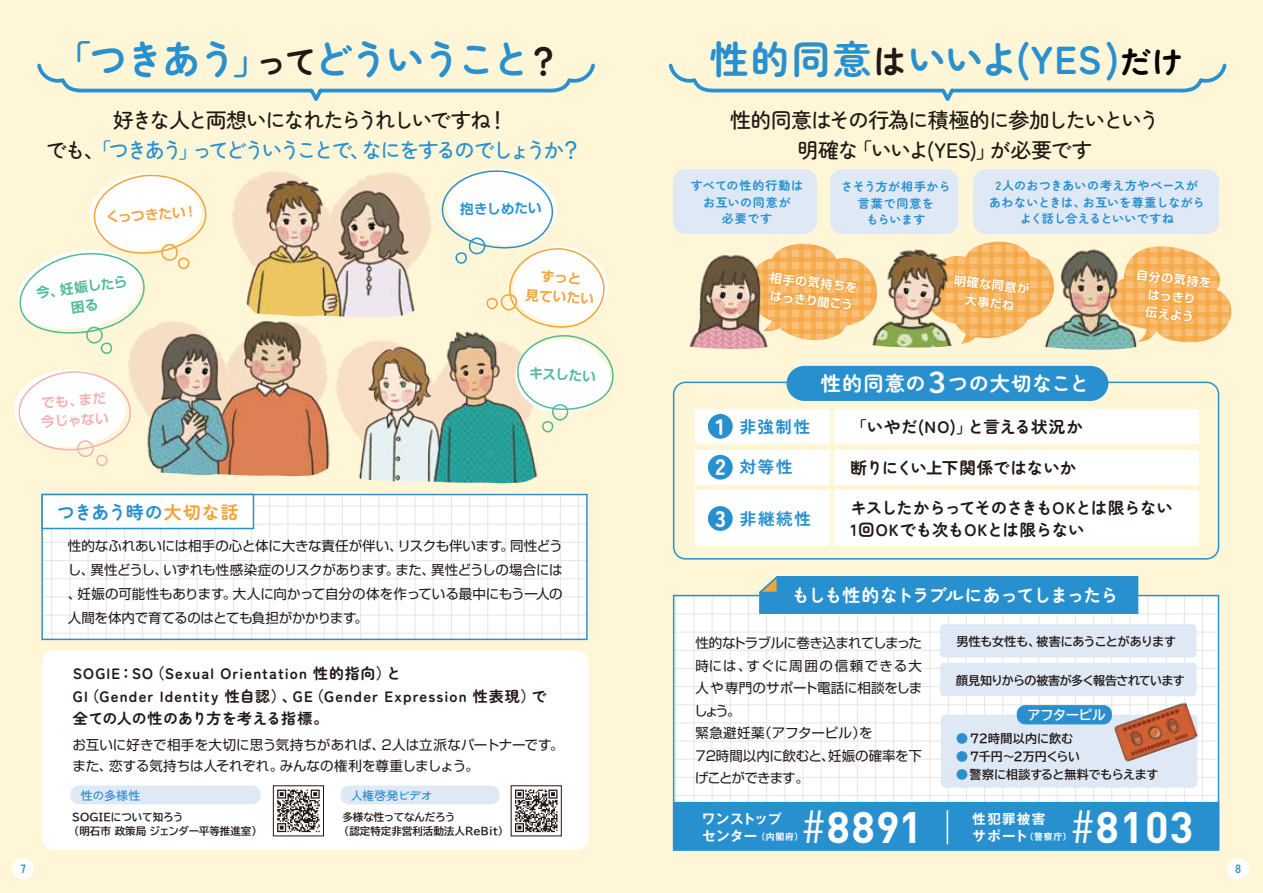
<style>
.page{position:relative;width:1263px;height:893px;background:#fef6d7}
.page>*{position:absolute;margin:0;border:0;box-sizing:border-box;transform-origin:0 0}
.t1{font:700 43.5px "DIN Pro";letter-spacing:.025em;color:#fff}
.t2{font:700 39px "Zen Maru Gothic";letter-spacing:-.075em;color:#2990d0}
.t3{font:700 39px "Zen Maru Gothic";letter-spacing:.005em;color:#2990d0}
.t4{font:900 22.5px/40.7px "Zen Maru Gothic";color:#fff}
.t5{font:500 21px/30.3px "Zen Maru Gothic";letter-spacing:-.13em;color:#2990d0;text-align:center}
.t6{font:500 21px/30.3px "Zen Maru Gothic";letter-spacing:-.055em;color:#221815;text-align:center}
.t7{font:700 20.25px "Zen Maru Gothic";letter-spacing:.03em;color:#fff}
.t8{font:700 18px "Zen Maru Gothic";letter-spacing:-.06em;color:#fff}
.t9{font:700 18px "Zen Maru Gothic";letter-spacing:.035em;color:#2990d0}
.t10{font:700 16.5px/21.3px "Zen Maru Gothic";letter-spacing:-.02em;color:#221815}
.t11{font:700 16.5px "Zen Maru Gothic";letter-spacing:.025em;color:#221815}
.t12{font:700 16.5px "Zen Maru Gothic";letter-spacing:.1em;color:#2990d0}
.t13{font:700 15px/22.5px "Zen Maru Gothic";letter-spacing:.07em;color:#221815}
.t14{font:13.5px/22.5px "Shin Go Upr";letter-spacing:-.01em;color:#221815}
.t15{font:700 13.5px "Shin Go Upr De";color:#f5a33b}
.t16{font:700 13.5px "Shin Go Upr De";color:#51ba97}
.t17{font:700 13.5px/19.5px "Shin Go Upr De";color:#f5b2b2}
.t18{font:700 13.5px/16.2px "Gothic MB101 Pro De";letter-spacing:.04em;color:#fff}
.t19{font:700 13.5px/16.2px "Gothic MB101 Pro De";letter-spacing:.095em;color:#fff}
.t20{font:700 13.5px "Shin Go Upr De";color:#2990d0}
.t21{font:700 13.5px "TBUD Go Std";letter-spacing:-.03em;color:#fff}
.t22{font:700 12px/16.5px "Zen Maru Gothic";letter-spacing:.03em;color:#2990d0;text-align:center}
.t23{font:700 12px "TBUD Go Std";letter-spacing:-.02em;color:#221815}
.t24{font:700 12px/18px "Shin Go Upr De";color:#fff;text-align:center}
.t25{font:700 12px "TBUD Go Std";letter-spacing:-.05em;color:#221815}
.t26{font:700 12px/16.5px "Zen Maru Gothic";letter-spacing:.06em;color:#2990d0;text-align:center}
.t27{font:700 12px "TBUD Go Std";letter-spacing:.01em;color:#221815}
.t28{font:500 12px "Zen Maru Gothic";letter-spacing:-.035em;color:#2990d0}
.t29{font:500 12px "Zen Maru Gothic";letter-spacing:-.015em;color:#2990d0}
.t30{font:700 10.5px/13.8px "TBUD Go Std";color:#221815}
.t31{font:700 9px "Gothic MB101 Pro De";letter-spacing:.08em;color:#fff}
.s1{font-size:33.15px;color:#221815}
.s2{color:#221815}
.s3{color:#f5a33b}
.s4{font-size:31.65px;color:#040000}
.s5{font-size:30.3px}
.s6{color:#2990d0}
.s7{font-family:"Koz Go Pr 6 N";font-weight:400}
</style>
<div class="page">
<svg style="left:41px;top:494px;width:547px;height:146px;background:#f7f9fb"></svg>
<svg style="left:41px;top:494px;width:213px;height:35px;background:#ecf5fa"></svg>
<div style="left:42px;top:650px;width:547px;height:200px;background:#fff;border-radius:13px"></div>
<svg style="left:14px;top:369px;width:100px;height:98px"></svg>
<div style="left:70px;top:785px;width:191px;height:19px;background:#dfe9f6;border-radius:9px"></div>
<div style="left:340px;top:785px;width:159px;height:19px;background:#dfe9f6;border-radius:9px"></div>
<div style="left:273px;top:785px;width:51px;height:51px;border:1px solid #221815"></div>
<svg style="left:673px;top:595px;width:546px;height:207px;background:#f9fafb"></svg>
<svg style="left:673px;top:382px;width:546px;height:178px"></svg>
<div style="left:758px;top:576px;width:381px;height:39px;background:#2990d0"></div>
<svg style="left:37px;top:63px;width:558px;height:38px"></svg>
<svg style="left:668px;top:63px;width:559px;height:38px"></svg>
<div style="left:673px;top:802px;width:546px;height:49px;background:#2990d0"></div>
<div style="left:941px;top:715px;width:256px;height:73px;background:#dfe9f6;border-radius:4px"></div>
<div style="left:940px;top:624px;width:256px;height:34px;background:#dfe9f6;border-radius:4px"></div>
<div style="left:940px;top:663px;width:256px;height:33px;background:#dfe9f6;border-radius:4px"></div>
<div style="left:1017px;top:705px;width:95px;height:19px;background:#2990d0;border-radius:9px"></div>
<hr style="left:947px;top:810px;width:1px;height:34px;background:#fff">
<div style="left:830px;top:169px;width:128px;height:65px;background:#dfe9f6;border-radius:13px"></div>
<div style="left:673px;top:169px;width:144px;height:65px;background:#dfe9f6;border-radius:13px"></div>
<div style="left:973px;top:169px;width:246px;height:65px;background:#dfe9f6;border-radius:13px"></div>
<div style="left:695px;top:409px;width:504px;height:35px;background:#fff"></div>
<div style="left:695px;top:450px;width:504px;height:35px;background:#fff"></div>
<div style="left:695px;top:490px;width:504px;height:56px;background:#fff"></div>
<div style="left:786px;top:366px;width:322px;height:35px;background:#2990d0;border-radius:18px"></div>
<img style="left:689px;top:254px;width:79px;height:95px">
<img style="left:872px;top:249px;width:80px;height:99px">
<div style="left:708px;top:414px;width:25px;height:25px;background:#2990d0;border-radius:50%"></div>
<div style="left:708px;top:455px;width:25px;height:25px;background:#2990d0;border-radius:50%"></div>
<div style="left:708px;top:506px;width:25px;height:25px;background:#2990d0;border-radius:50%"></div>
<div style="left:829px;top:406px;width:5px;height:142px;background:#fef6d7"></div>
<svg style="left:747px;top:243px;width:136px;height:99px"></svg>
<svg style="left:919px;top:241px;width:115px;height:103px"></svg>
<svg style="left:1159px;top:246px;width:73px;height:97px"></svg>
<img style="left:1113px;top:702px;width:85px;height:60px">
<img style="left:1034px;top:246px;width:125px;height:104px">
<img style="left:346px;top:331px;width:192px;height:153px">
<img style="left:232px;top:171px;width:200px;height:146px">
<img style="left:114px;top:292px;width:232px;height:185px">
<svg style="left:511px;top:334px;width:103px;height:99px"></svg>
<svg style="left:277px;top:790px;width:43px;height:42px"></svg>
<svg style="left:515px;top:790px;width:42px;height:42px"></svg>
<div style="left:12px;top:858px;width:22px;height:21px;background:#fff;border-radius:50%"></div>
<div style="left:1227px;top:858px;width:22px;height:21px;background:#fff;border-radius:50%"></div>
<svg style="left:441px;top:169px;width:167px;height:159px"></svg>
<svg style="left:18px;top:173px;width:191px;height:181px"></svg>
<h2 class="t2" style="left:53px;top:35px;width:509px">「つきあう」<span class="s1">って</span>どういうこと<span class="s1">？</span></h2>
<h3 class="t5" style="left:46px;top:105px;width:537px"><span class="s2">好きな人と両想いになれたらうれしいですね！<br>でも、</span>「つきあう」ってどういうことで、なにをするのでしょうか？</h3>
<p class="t15" style="left:105px;top:206px;width:93px;rotate:-4deg">くっつきたい！</p>
<p class="t20" style="left:460px;top:198px;width:83px;rotate:-1deg">抱きしめたい</p>
<p class="t16" style="left:35px;top:282px;width:93px;rotate:-8deg">今、妊娠したら</p>
<p class="t17" style="left:39px;top:393px;width:69px;rotate:-4deg">でも、まだ今じゃない</p>
<h3 class="t9" style="left:57px;top:501px;width:183px">つきあう時の<span class="s3">大切な話</span></h3>
<p class="t15" style="left:526px;top:283px;width:70px;rotate:4deg">見ていたい</p>
<p class="t16" style="left:530px;top:362px;width:68px;rotate:3deg">キスしたい</p>
<p class="t14" style="left:68px;top:533px;width:496px;line-height:24px;text-align:justify">性的なふれあいには相手の心と体に大きな責任が伴い、リスクも伴います。同性どうし、異性どうし、いずれも性感染症のリスクがあります。また、異性どうしの場合には、妊娠の可能性もあります。大人に向かって自分の体を作っている最中にもう一人の人間を体内で育てるのはとても負担がかかります。</p>
<p class="t13" style="left:73px;top:662px;width:475px">SOGIE：SO（Sexual Orientation 性的指向）と<br>GI（Gender Identity 性自認）、GE（Gender Expression 性表現）で全ての人の性のあり方を考える指標。</p>
<p class="t14" style="left:72px;top:733px;width:493px;line-height:21px">お互いに好きで相手を大切に思う気持ちがあれば、2人は立派なパートナーです。また、恋する気持ちは人それぞれ。みんなの権利を尊重しましょう。</p>
<p class="t29" style="left:81px;top:788px;width:61px">性の多様性</p>
<p class="t30" style="left:69px;top:810px;width:194px;text-indent:3px">SOGIEについて知ろう<br>（明石市 政策局 ジェンダー平等推進室）</p>
<p class="t28" style="left:351px;top:788px;width:83px">人権啓発ビデオ</p>
<p class="t30" style="left:339px;top:810px;width:171px;text-indent:3px">多様な性ってなんだろう<br>（認定特定非営利活動法人ReBit）</p>
<h2 class="t3" style="left:710px;top:35px;width:476px">性的同意<span class="s1">は</span>いいよ(YES)<span class="s4">だけ</span></h2>
<h3 class="t6" style="left:730px;top:105px;width:431px">性的同意はその行為に積極的に参加したいという明確な「いいよ(YES)」が必要です</h3>
<p class="t26" style="left:691px;top:177px;width:114px">すべての性的行動はお互いの同意が<br>必要です</p>
<p class="t22" style="left:841px;top:178px;width:111px">さそう方が相手から言葉で同意を<br>もらいます</p>
<p class="t22" style="left:989px;top:177px;width:217px">2人のおつきあいの考え方やペースがあわないときは、お互いを尊重しながらよく話し合えるといいですね</p>
<p class="t24" style="left:771px;top:268px;width:89px;text-align:left;rotate:7deg">相手の気持ちをはっきり聞こう</p>
<p class="t24" style="left:955px;top:271px;width:77px;rotate:7deg">明確な同意が大事だね</p>
<p class="t24" style="left:1137px;top:265px;width:77px;rotate:6deg">自分の気持をはっきり<br>伝えよう</p>
<h3 class="t4" style="left:715px;top:405px;width:12px">1<br>2</h3>
<h3 class="t4" style="left:715px;top:497px;width:12px">3</h3>
<h3 class="t7" style="left:821px;top:371px;width:270px">性的同意の<span class="s5">3</span>つの大切なこと</h3>
<p class="t12" style="left:740px;top:417px;width:72px">非強制性</p>
<p class="t11" style="left:850px;top:417px;width:234px">「いやだ(NO)」と言える状況か</p>
<p class="t12" style="left:740px;top:457px;width:54px">対等性</p>
<p class="t10" style="left:850px;top:457px;width:227px">断りにくい上下関係ではないか</p>
<p class="t12" style="left:740px;top:508px;width:73px">非継続性</p>
<p class="t10" style="left:850px;top:497px;width:324px">キスしたからってそのさきもOKとは限らない<br>1回OKでも次もOKとは限らない</p>
<h3 class="t8" style="left:792px;top:584px;width:328px">もしも性的なトラブルにあってしまったら</h3>
<p class="t14" style="left:694px;top:631px;width:230px">性的なトラブルに巻き込まれてしまった時には、すぐに周囲の信頼できる大人や専門のサポート電話に相談をしましょう。<br>緊急避妊薬（アフターピル）を<br>72時間以内に飲むと、妊娠の確率を下げことができます。</p>
<p class="t23" style="left:956px;top:632px;width:221px">男性も女性も、被害にあうことがあります</p>
<p class="t25" style="left:956px;top:670px;width:230px">顔見知りからの被害が多く報告されています</p>
<p class="t21" style="left:1027px;top:704px;width:80px">アフターピル</p>
<p class="t27" style="left:956px;top:728px;width:118px"><span class="s6">●</span>72時間以内に飲む</p>
<p class="t23" style="left:956px;top:746px;width:125px"><span class="s6">●</span>7千円～2万円くらい</p>
<p class="t23" style="left:956px;top:764px;width:204px"><span class="s6">●</span>警察に相談すると無料でもらえます</p>
<p class="t18" style="left:702px;top:809px;width:81px">ワンストップセンター</p>
<h1 class="t1" style="left:802px;top:798px;width:122px"><span class="s7">#</span>8891</h1>
<p class="t19" style="left:972px;top:809px;width:74px">性犯罪被害サポート</p>
<h1 class="t1" style="left:1071px;top:798px;width:124px"><span class="s7">#</span>8103</h1>
<p class="t31" style="left:756px;top:829px;width:48px">（内閣府）</p>
<p class="t31" style="left:1025px;top:829px;width:48px">（警察庁）</p>
<p class="t22" style="left:21px;top:860px;width:6px">7</p>
<p class="t22" style="left:1235px;top:860px;width:8px">8</p>
</div>
